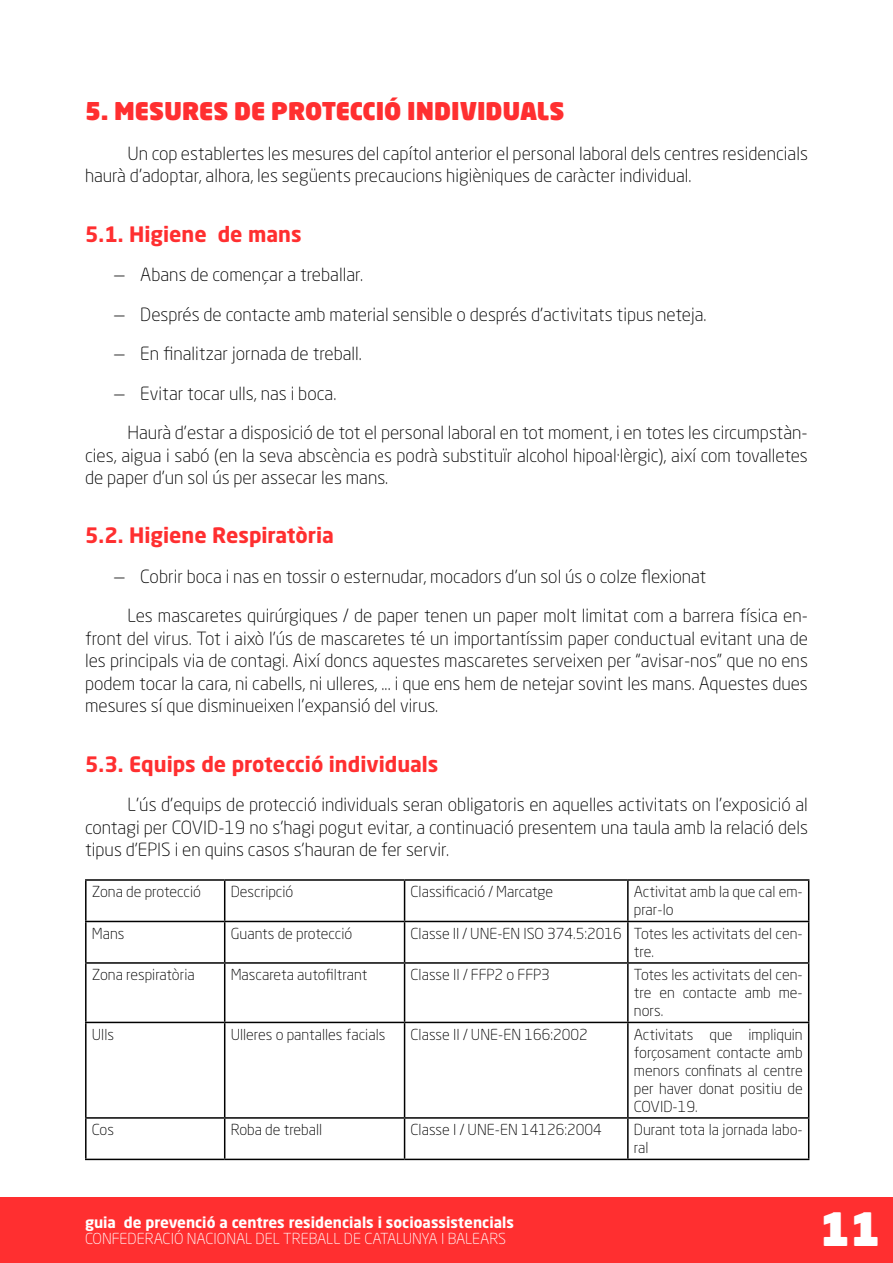
<style>
.page{position:relative;width:893px;height:1263px;background:#fff}
.page>*{position:absolute;margin:0;border:0;box-sizing:border-box;transform-origin:0 0}
.t1{font:900 45px "Neo Sans Pro";color:#fff}
.t2{font:900 24px "Neo Sans Pro";letter-spacing:-.02em;color:#ff2f30}
.t3{font:700 21px "Neo Sans Std";color:#ff2f30}
.t4{font:300 18px/22.5px "Neo Sans Std";color:#000}
.t5{font:300 15px/18px "Neo Sans Std";color:#000}
.t6{font:700 15px "Neo Sans Std";color:#fff}
.t7{font:300 15px "Neo Sans Std";color:#fff}
</style>
<div class="page">
<div style="left:0;top:1197px;width:893px;height:66px;background:#ff2f30"></div>
<hr style="left:85px;top:879px;width:140px;height:2px;background:#000">
<hr style="left:85px;top:881px;width:2px;height:40px;background:#000">
<hr style="left:225px;top:879px;width:180px;height:2px;background:#000">
<hr style="left:224px;top:881px;width:1px;height:40px;background:#000">
<hr style="left:405px;top:879px;width:223px;height:2px;background:#000">
<hr style="left:404px;top:881px;width:1px;height:40px;background:#000">
<hr style="left:628px;top:879px;width:181px;height:2px;background:#000">
<hr style="left:627px;top:881px;width:2px;height:40px;background:#000">
<hr style="left:808px;top:881px;width:1px;height:40px;background:#000">
<hr style="left:85px;top:921px;width:140px;height:1px;background:#000">
<hr style="left:85px;top:922px;width:2px;height:40px;background:#000">
<hr style="left:225px;top:921px;width:180px;height:1px;background:#000">
<hr style="left:224px;top:922px;width:1px;height:40px;background:#000">
<hr style="left:405px;top:921px;width:223px;height:1px;background:#000">
<hr style="left:404px;top:922px;width:1px;height:40px;background:#000">
<hr style="left:628px;top:921px;width:181px;height:1px;background:#000">
<hr style="left:627px;top:922px;width:2px;height:40px;background:#000">
<hr style="left:808px;top:922px;width:1px;height:40px;background:#000">
<hr style="left:85px;top:962px;width:140px;height:2px;background:#000">
<hr style="left:85px;top:964px;width:2px;height:58px;background:#000">
<hr style="left:225px;top:962px;width:180px;height:2px;background:#000">
<hr style="left:224px;top:964px;width:1px;height:58px;background:#000">
<hr style="left:405px;top:962px;width:223px;height:2px;background:#000">
<hr style="left:404px;top:964px;width:1px;height:58px;background:#000">
<hr style="left:628px;top:962px;width:181px;height:2px;background:#000">
<hr style="left:627px;top:964px;width:2px;height:58px;background:#000">
<hr style="left:808px;top:964px;width:1px;height:58px;background:#000">
<hr style="left:85px;top:1022px;width:140px;height:1px;background:#000">
<hr style="left:85px;top:1023px;width:2px;height:94px;background:#000">
<hr style="left:225px;top:1022px;width:180px;height:1px;background:#000">
<hr style="left:224px;top:1023px;width:1px;height:94px;background:#000">
<hr style="left:405px;top:1022px;width:223px;height:1px;background:#000">
<hr style="left:404px;top:1023px;width:1px;height:94px;background:#000">
<hr style="left:628px;top:1022px;width:181px;height:1px;background:#000">
<hr style="left:627px;top:1023px;width:2px;height:94px;background:#000">
<hr style="left:808px;top:1023px;width:1px;height:94px;background:#000">
<hr style="left:85px;top:1117px;width:140px;height:2px;background:#000">
<hr style="left:85px;top:1119px;width:2px;height:40px;background:#000">
<hr style="left:225px;top:1117px;width:180px;height:2px;background:#000">
<hr style="left:224px;top:1119px;width:1px;height:40px;background:#000">
<hr style="left:405px;top:1117px;width:223px;height:2px;background:#000">
<hr style="left:404px;top:1119px;width:1px;height:40px;background:#000">
<hr style="left:628px;top:1117px;width:181px;height:2px;background:#000">
<hr style="left:627px;top:1119px;width:2px;height:40px;background:#000">
<hr style="left:808px;top:1119px;width:1px;height:40px;background:#000">
<hr style="left:85px;top:1159px;width:140px;height:1px;background:#000">
<hr style="left:225px;top:1159px;width:180px;height:1px;background:#000">
<hr style="left:405px;top:1159px;width:223px;height:1px;background:#000">
<hr style="left:628px;top:1159px;width:181px;height:1px;background:#000">
<h2 class="t2" style="left:85px;top:96px;width:336px">5. MESURES DE PROTECCIÓ INDI</h2>
<h2 class="t2" style="left:460px;top:96px;width:106px">VID UALS</h2>
<p class="t4" style="left:85px;top:142px;width:724px;text-indent:43px">Un cop establertes les mesures del capítol anterior el personal laboral dels centres residencials haurà d’adoptar, alhora, les següents precaucions higièniques de caràcter individual.</p>
<p class="t3" style="left:85px;top:220px;width:218px">5.1. Higiene de mans</p>
<p class="t4" style="left:113px;top:255px;width:595px;line-height:39.5px">ò Abans de començar a treballar.<br>ò Després de contacte amb material sensible o després d’activitats tipus neteja. ò En finalitzar jornada de treball.<br>ò Evitar tocar ulls, nas i boca.</p>
<p class="t4" style="left:85px;top:421px;width:724px;text-align:justify;text-indent:43px">Haurà d’estar a disposició de tot el personal laboral en tot moment, i en totes les circumpstàn&shy;cies, aigua i sabó (en la seva abscència es podrà substituïr alcohol hipoal·lèrgic), així com tovalletes de paper d’un sol ús per assecar les mans.</p>
<p class="t3" style="left:85px;top:522px;width:250px">5.2. Higiene Respiratòria</p>
<p class="t4" style="left:128px;top:556px;width:682px;line-height:39.5px;text-indent:-14px">ò Cobrir boca i nas en tossir o esternudar, mocadors d’un sol ús o colze flexionat<br>Les mascaretes quirúrgiques / de paper tenen un paper molt limitat com a barrera física en-</p>
<p class="t4" style="left:85px;top:627px;width:724px;text-align:justify">front del virus. Tot i això l’ús de mascaretes té un importantíssim paper conductual evitant una de les principals via de contagi. Així doncs aquestes mascaretes serveixen per “avisar-nos” que no ens podem tocar la cara, ni cabells, ni ulleres, ... i que ens hem de netejar sovint les mans. Aquestes dues mesures sí que disminueixen l’expansió del virus.</p>
<p class="t3" style="left:85px;top:750px;width:355px">5.3. Equips de protecció individuals</p>
<p class="t4" style="left:85px;top:793px;width:724px;text-align:justify;text-indent:43px">L’ús d’equips de protecció individuals seran obligatoris en aquelles activitats on l’exposició al contagi per COVID-19 no s’hagi pogut evitar, a continuació presentem una taula amb la relació dels tipus d’EPIS i en quins casos s’hauran de fer servir.</p>
<p class="t5" style="left:92px;top:883px;width:111px">Zona de protecció</p>
<p class="t5" style="left:231px;top:883px;width:64px">Descripció</p>
<p class="t5" style="left:411px;top:883px;width:144px">Classificació / Marcatge</p>
<p class="t5" style="left:634px;top:883px;width:170px">Activitat amb la que cal em&shy;prar-lo</p>
<p class="t5" style="left:92px;top:924px;width:34px">Mans</p>
<p class="t5" style="left:231px;top:924px;width:123px">Guants de protecció</p>
<p class="t5" style="left:634px;top:924px;width:170px;text-indent:-223px">Classe II / UNE-EN ISO 374.5:2016 Totes les activitats del cen&shy;tre.</p>
<p class="t5" style="left:92px;top:966px;width:105px">Zona respiratòria</p>
<p class="t5" style="left:231px;top:966px;width:138px">Mascareta autofiltrant</p>
<p class="t5" style="left:411px;top:966px;width:141px">Classe II / FFP2 o FFP3</p>
<p class="t5" style="left:634px;top:966px;width:170px;text-align:justify">Totes les activitats del cen&shy;tre en contacte amb me&shy;nors.</p>
<p class="t5" style="left:92px;top:1025px;width:24px">Ulls</p>
<p class="t5" style="left:231px;top:1025px;width:156px">Ulleres o pantalles facials</p>
<p class="t5" style="left:411px;top:1025px;width:179px">Classe II / UNE-EN 166:2002</p>
<p class="t5" style="left:634px;top:1025px;width:170px;text-align:justify">Activitats que impliquin forçosament contacte amb menors confinats al centre per haver donat positiu de COVID-19.</p>
<p class="t5" style="left:92px;top:1121px;width:24px">Cos</p>
<p class="t5" style="left:231px;top:1121px;width:93px">Roba de treball</p>
<p class="t5" style="left:411px;top:1121px;width:193px">Classe I / UNE-EN 14126:2004</p>
<p class="t5" style="left:634px;top:1121px;width:170px">Durant tota la jornada labo&shy;ral</p>
<p class="t6" style="left:85px;top:1212px;width:430px">guia de prevenció a centres residencials i socioassistencials</p>
<p class="t7" style="left:85px;top:1230px;width:423px">CONFEDERACIÓ NACIONAL DEL TREBALL DE CATALUNYA I BALEARS</p>
<h1 class="t1" style="left:820px;top:1200px;width:62px">11</h1>
</div>
